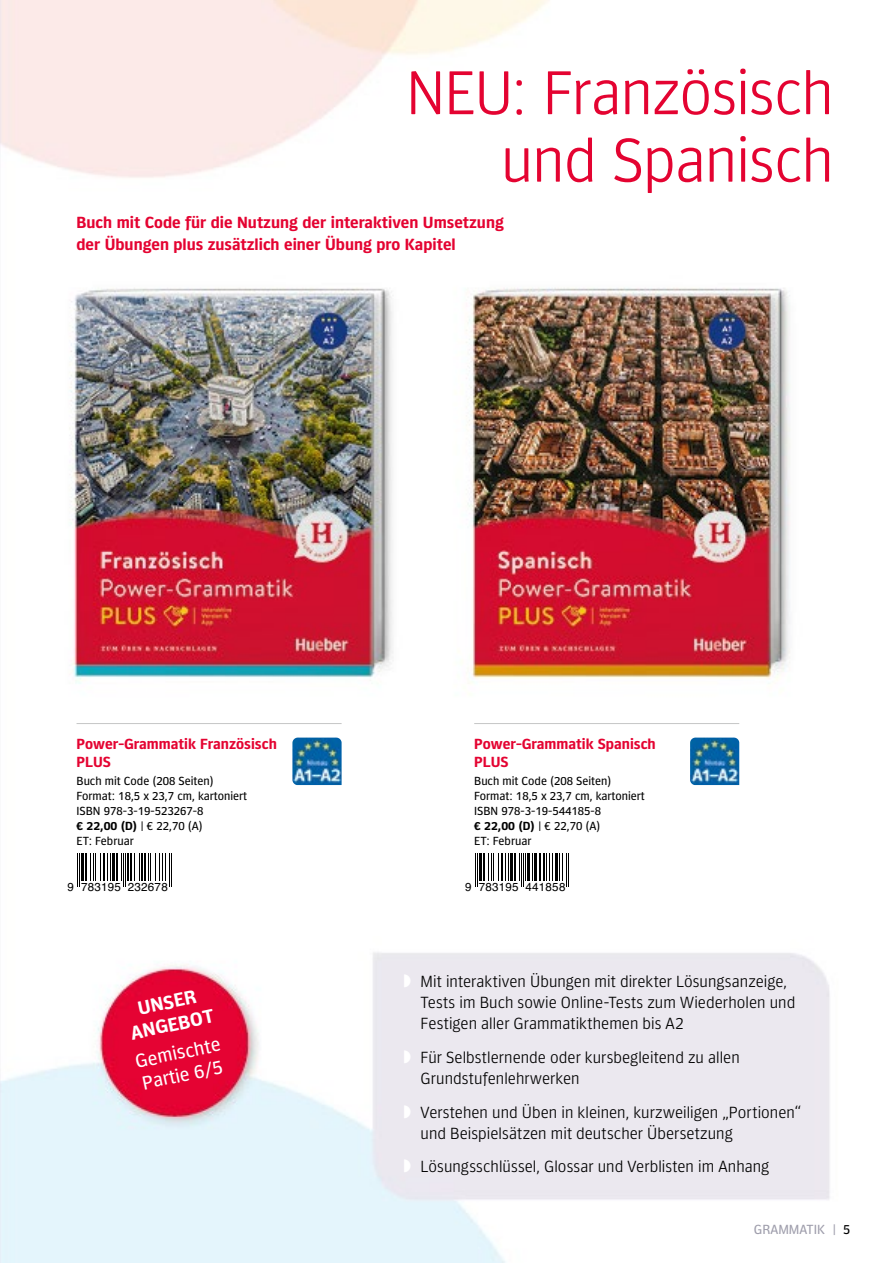
<style>
.page{position:relative;width:893px;height:1263px;background:#fff}
.page>*{position:absolute;margin:0;border:0;box-sizing:border-box;transform-origin:0 0}
.t1{font:300 63px/67.5px "Forward Sans";letter-spacing:-.01em;color:#e40331;text-align:right}
.t2{font:19.5px/22.5px "Forward Sans";color:#fff}
.t3{font:700 19.5px/22.5px "Forward Sans";color:#fff;text-align:center}
.t4{font:300 16.5px/21px "Forward Sans";letter-spacing:.005em;color:#000}
.t5{font:700 16.5px/22.5px "Forward Sans";color:#e40331}
.t6{font:700 15px/18px "Forward Sans";color:#e40331}
.t7{font:13.5px "Forward Sans";color:#9f9eac}
.t8{font:12px/15px "Forward Sans";color:#000}
.t9{font:11.7px "Helvetica";letter-spacing:.02em;color:#000}
.s1{font-weight:700}
.s2{color:#fff}
.s3{color:#000}
</style>
<div class="page">
<img style="left:0;top:0;width:830px;height:1263px">
<hr style="left:77px;top:723px;width:265px;height:1px;background:#c5c6c6">
<hr style="left:77px;top:853px;width:1px;height:33px;background:#000">
<hr style="left:79px;top:853px;width:1px;height:33px;background:#000">
<hr style="left:81px;top:853px;width:3px;height:28px;background:#000">
<hr style="left:85px;top:853px;width:2px;height:28px;background:#000">
<svg style="left:90px;top:853px;width:11px;height:28px"></svg>
<hr style="left:103px;top:853px;width:2px;height:28px;background:#000">
<svg style="left:107px;top:853px;width:4px;height:28px"></svg>
<hr style="left:112px;top:853px;width:3px;height:28px;background:#000">
<hr style="left:116px;top:853px;width:2px;height:28px;background:#000">
<svg style="left:121px;top:853px;width:1px;height:28px"></svg>
<hr style="left:123px;top:853px;width:1px;height:33px;background:#000">
<hr style="left:125px;top:853px;width:1px;height:33px;background:#000">
<hr style="left:127px;top:853px;width:2px;height:28px;background:#000">
<hr style="left:130px;top:853px;width:2px;height:28px;background:#000">
<svg style="left:134px;top:853px;width:6px;height:28px"></svg>
<hr style="left:141px;top:853px;width:2px;height:28px;background:#000">
<hr style="left:144px;top:853px;width:2px;height:28px;background:#000">
<svg style="left:148px;top:853px;width:18px;height:28px"></svg>
<hr style="left:169px;top:853px;width:1px;height:33px;background:#000">
<hr style="left:171px;top:853px;width:1px;height:33px;background:#000">
<hr style="left:474px;top:723px;width:265px;height:1px;background:#c5c6c6">
<hr style="left:475px;top:853px;width:1px;height:33px;background:#000">
<hr style="left:477px;top:853px;width:1px;height:33px;background:#000">
<hr style="left:479px;top:853px;width:3px;height:28px;background:#000">
<hr style="left:483px;top:853px;width:2px;height:28px;background:#000">
<svg style="left:488px;top:853px;width:11px;height:28px"></svg>
<hr style="left:501px;top:853px;width:2px;height:28px;background:#000">
<svg style="left:505px;top:853px;width:4px;height:28px"></svg>
<hr style="left:510px;top:853px;width:3px;height:28px;background:#000">
<hr style="left:514px;top:853px;width:2px;height:28px;background:#000">
<hr style="left:521px;top:853px;width:1px;height:33px;background:#000">
<hr style="left:523px;top:853px;width:1px;height:33px;background:#000">
<svg style="left:519px;top:853px;width:7px;height:28px"></svg>
<hr style="left:527px;top:853px;width:3px;height:28px;background:#000">
<svg style="left:532px;top:853px;width:1px;height:28px"></svg>
<hr style="left:534px;top:853px;width:2px;height:28px;background:#000">
<hr style="left:538px;top:853px;width:2px;height:28px;background:#000">
<hr style="left:542px;top:853px;width:2px;height:28px;background:#000">
<svg style="left:545px;top:853px;width:8px;height:28px"></svg>
<hr style="left:555px;top:853px;width:3px;height:28px;background:#000">
<svg style="left:559px;top:853px;width:4px;height:28px"></svg>
<hr style="left:566px;top:853px;width:1px;height:33px;background:#000">
<hr style="left:568px;top:853px;width:1px;height:33px;background:#000">
<img style="left:292px;top:737px;width:50px;height:48px">
<img style="left:690px;top:737px;width:49px;height:48px">
<h1 class="t1" style="left:406px;top:59px;width:429px">NEU: Französisch und Spanisch</h1>
<p class="t5" style="left:76px;top:210px;width:429px">Buch mit Code für die Nutzung der interaktiven Umsetzung der Übungen plus zusätzlich einer Übung pro Kapitel</p>
<p class="t6" style="left:77px;top:734px;width:202px">Power-Grammatik Französisch<br>PLUS</p>
<p class="t8" style="left:77px;top:772px;width:172px">Buch mit Code (208 Seiten)<br>Format: 18,5 x 23,7 cm, kartoniert<br>ISBN 978-3-19-523267-8<br><span class="s1">€ 22,00 (D)</span> | € 22,70 (A)<br>ET: Februar</p>
<p class="t9" style="left:67px;top:878px;width:102px">9 783195 232678</p>
<p class="t3" style="left:123px;top:999px;width:86px;rotate:-12deg">UNSER<br>ANGEBOT</p>
<p class="t2" style="left:133px;top:1049px;width:88px;rotate:-12deg">Gemischte<br>Partie 6/5</p>
<p class="t6" style="left:474px;top:734px;width:183px">Power-Grammatik Spanisch<br>PLUS</p>
<p class="t8" style="left:474px;top:772px;width:172px">Buch mit Code (208 Seiten)<br>Format: 18,5 x 23,7 cm, kartoniert<br>ISBN 978-3-19-544185-8<br><span class="s1">€ 22,00 (D)</span> | € 22,70 (A)<br>ET: Februar</p>
<p class="t9" style="left:465px;top:878px;width:102px">9 783195 441858</p>
<p class="t4" style="left:421px;top:971px;width:376px;text-indent:-17px"><span class="s2">◗</span> Mit interaktiven Übungen mit direkter Lösungsanzeige,<br>Tests im Buch sowie Online-Tests zum Wiederholen und<br>Festigen aller Grammatikthemen bis A2</p>
<p class="t4" style="left:421px;top:1047px;width:321px;text-indent:-17px"><span class="s2">◗</span> Für Selbstlernende oder kursbegleitend zu allen<br>Grundstufenlehrwerken</p>
<p class="t4" style="left:421px;top:1101px;width:382px;text-indent:-17px"><span class="s2">◗</span> Verstehen und Üben in kleinen, kurzweiligen „Portionen“ und Beispielsätzen mit deutscher Übersetzung</p>
<p class="t4" style="left:404px;top:1156px;width:367px"><span class="s2">◗</span> Lösungsschlüssel, Glossar und Verblisten im Anhang</p>
<p class="t7" style="left:754px;top:1220px;width:98px">GRAMMATIK | <span class="s3">5</span></p>
</div>
